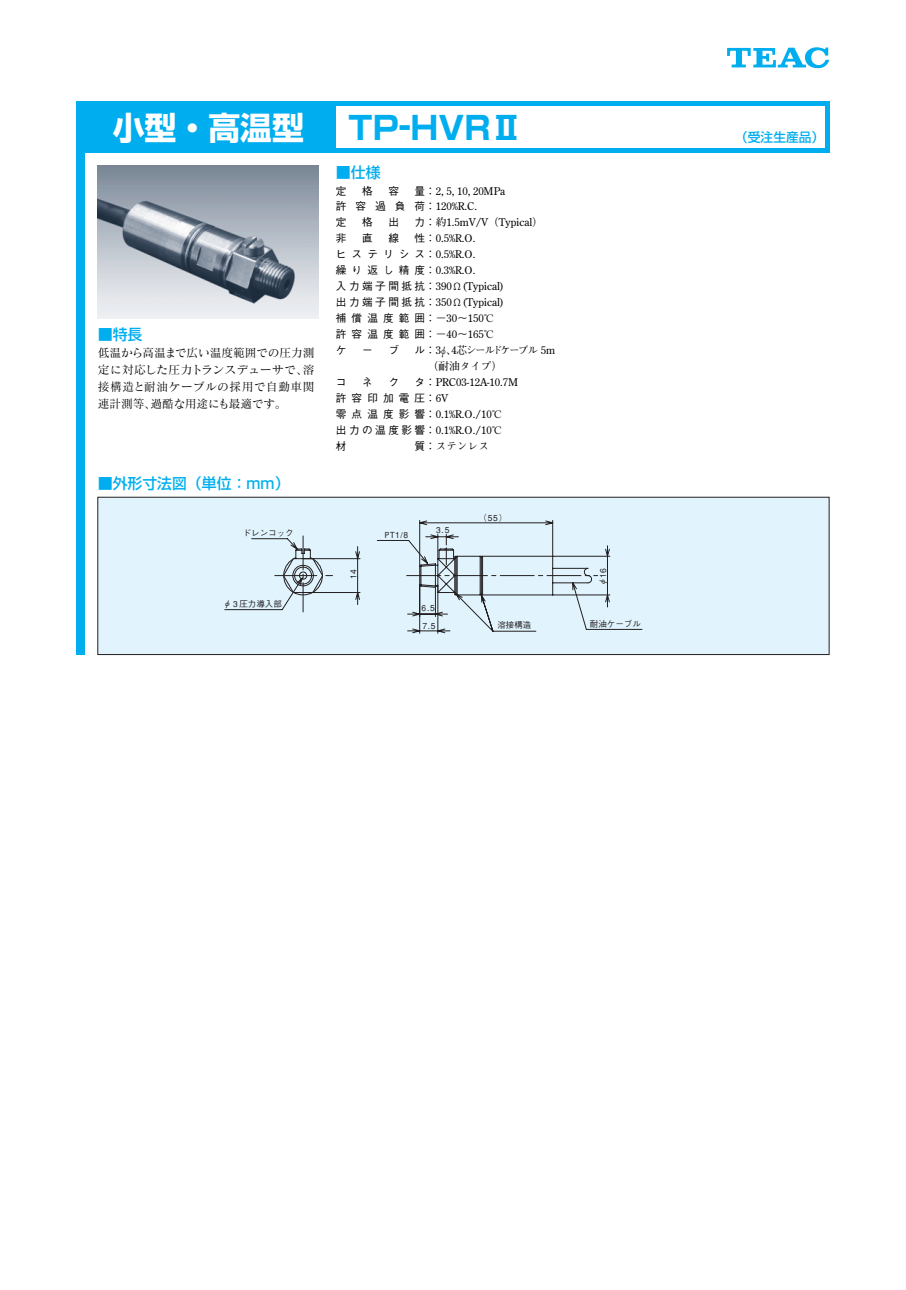
<style>
.page{position:relative;width:906px;height:1290px;background:#fff}
.page>*{position:absolute;margin:0;border:0;box-sizing:border-box;transform-origin:0 0}
.t1{font:700 31.95px "Shin Go";color:#00aeef}
.t2{font:700 31.95px "Shin Go";color:#fff}
.t3{font:500 14.85px "Shin Go";color:#00aeef}
.t4{font:500 12.75px "Shin Go";color:#00aeef}
.t5{font:11.7px/17px "Matisse CID M";letter-spacing:.005em;color:#000;text-align:justify}
.t6{font:700 10.65px/15.9px "Futo Min A101";color:#000}
.t7{font:500 10.65px "Gothic BBB";letter-spacing:.48em;color:#000}
.t8{font:700 10.65px "Futo Min A101";letter-spacing:-.16em;color:#000}
.t9{font:500 8.55px/17.9px "Gothic BBB";color:#231f20}
.s1{font-family:"Gothic BBB";font-weight:500}
.s2{font-family:"Futo Min A101";font-weight:700}
</style>
<div class="page">
<svg style="left:727px;top:47px;width:102px;height:22px"></svg>
<div style="left:98px;top:497px;width:731px;height:158px;background:#e1f4fd;border:1px solid #231f20"></div>
<hr style="left:77px;top:102px;width:752px;height:4px;background:#00aeef">
<hr style="left:77px;top:149px;width:752px;height:4px;background:#00aeef">
<div style="left:77px;top:102px;width:259px;height:51px;background:#00aeef"></div>
<hr style="left:825px;top:102px;width:4px;height:51px;background:#00aeef">
<div style="left:77px;top:153px;width:8px;height:502px;background:#00aeef"></div>
<img style="left:98px;top:166px;width:221px;height:153px">
<svg style="left:224px;top:520px;width:418px;height:113px"></svg>
<svg style="left:275px;top:534px;width:323px;height:78px"></svg>
<h1 class="t2" style="left:113px;top:116px;width:193px">小型・高温型</h1>
<h1 class="t1" style="left:349px;top:116px;width:175px">TP-HVRⅡ</h1>
<h2 class="t3" style="left:98px;top:329px;width:46px">■特長</h2>
<p class="t5" style="left:98px;top:346px;width:218px">低温から高温まで広い温度範囲での圧力測定に対応した圧力トランスデューサで、溶接構造と耐油ケーブルの採用で自動車関連計測等、過酷な用途にも最適です。</p>
<h2 class="t3" style="left:98px;top:478px;width:193px">■外形寸法図（単位：mm）</h2>
<p class="t9" style="left:243px;top:525px;width:53px">ドレンコック</p>
<p class="t9" style="left:223px;top:596px;width:60px">φ 3 圧力導入部</p>
<h2 class="t3" style="left:336px;top:167px;width:46px">■仕様</h2>
<p class="t7" style="left:336px;top:187px;width:12px">定</p>
<p class="t7" style="left:362px;top:187px;width:12px">格</p>
<p class="t7" style="left:388px;top:187px;width:12px">容</p>
<p class="t6" style="left:336px;top:184px;width:195px;text-indent:79px"><span class="s1">量</span>：2, 5, 10, 20MPa 　　<span class="s1">許 容 過 負 荷</span>：120%R.C.　</p>
<p class="t7" style="left:336px;top:218px;width:12px">定</p>
<p class="t7" style="left:362px;top:218px;width:12px">格</p>
<p class="t7" style="left:388px;top:218px;width:12px">出</p>
<p class="t6" style="left:415px;top:216px;width:140px"><span class="s1">力</span>：約1.5mV/V（Typical）　</p>
<p class="t7" style="left:336px;top:234px;width:12px">非</p>
<p class="t7" style="left:362px;top:234px;width:12px">直</p>
<p class="t7" style="left:388px;top:234px;width:12px">線</p>
<p class="t6" style="left:336px;top:232px;width:180px;text-indent:79px"><span class="s1">性</span>：0.5%R.O.<br><span class="s1">ヒステリシス</span>：0.5%R.O.<br><span class="s1">繰り返し精度</span>：0.3%R.O.　<br><span class="s1">入力端子間抵抗</span>：390Ω(Typical)　<span class="s1">出力端子間抵抗</span>：350Ω(Typical)<span class="s1">補償温度範囲</span>：－30～150℃<br><span class="s1">許容温度範囲</span>：－40～165℃</p>
<p class="t7" style="left:336px;top:346px;width:12px">ケ</p>
<p class="t7" style="left:362px;top:346px;width:12px">ー</p>
<p class="t7" style="left:388px;top:346px;width:12px">ブ</p>
<p class="t8" style="left:415px;top:346px;width:142px"><span class="s1">ル</span>： 3φ、4芯シールドケーブル 5m</p>
<p class="t7" style="left:336px;top:378px;width:12px">コ</p>
<p class="t7" style="left:362px;top:378px;width:12px">ネ</p>
<p class="t7" style="left:388px;top:378px;width:12px">ク</p>
<p class="t6" style="left:415px;top:375px;width:105px"><span class="s1">タ</span>：PRC03-12A-10.7M</p>
<p class="t7" style="left:336px;top:394px;width:114px">許容印加電圧<span class="s2">：6V</span></p>
<p class="t6" style="left:336px;top:407px;width:168px"><span class="s1">零点温度影響</span>：0.1%R.O./10℃<span class="s1">出力の温度影響</span>：0.1%R.O./10℃</p>
<p class="t7" style="left:336px;top:442px;width:12px">材</p>
<p class="t6" style="left:415px;top:439px;width:76px"><span class="s1">質</span>：ステンレス</p>
<p class="t6" style="left:428px;top:360px;width:76px">（耐油タイプ）</p>
<p class="t9" style="left:383px;top:527px;width:27px">ＰＴ1/8</p>
<p class="t9" style="left:436px;top:522px;width:15px">3.5</p>
<p class="t9" style="left:479px;top:510px;width:30px">（55）</p>
<p class="t9" style="left:345px;top:579px;width:12px;rotate:-90deg">14</p>
<p class="t9" style="left:595px;top:586px;width:19px;rotate:-90deg">φ16</p>
<p class="t9" style="left:422px;top:600px;width:15px">6.5<br>7.5</p>
<p class="t9" style="left:497px;top:617px;width:36px">溶接構造</p>
<p class="t9" style="left:590px;top:616px;width:53px">耐油ケーブル</p>
<p class="t4" style="left:735px;top:132px;width:91px">（受注生産品）</p>
</div>
